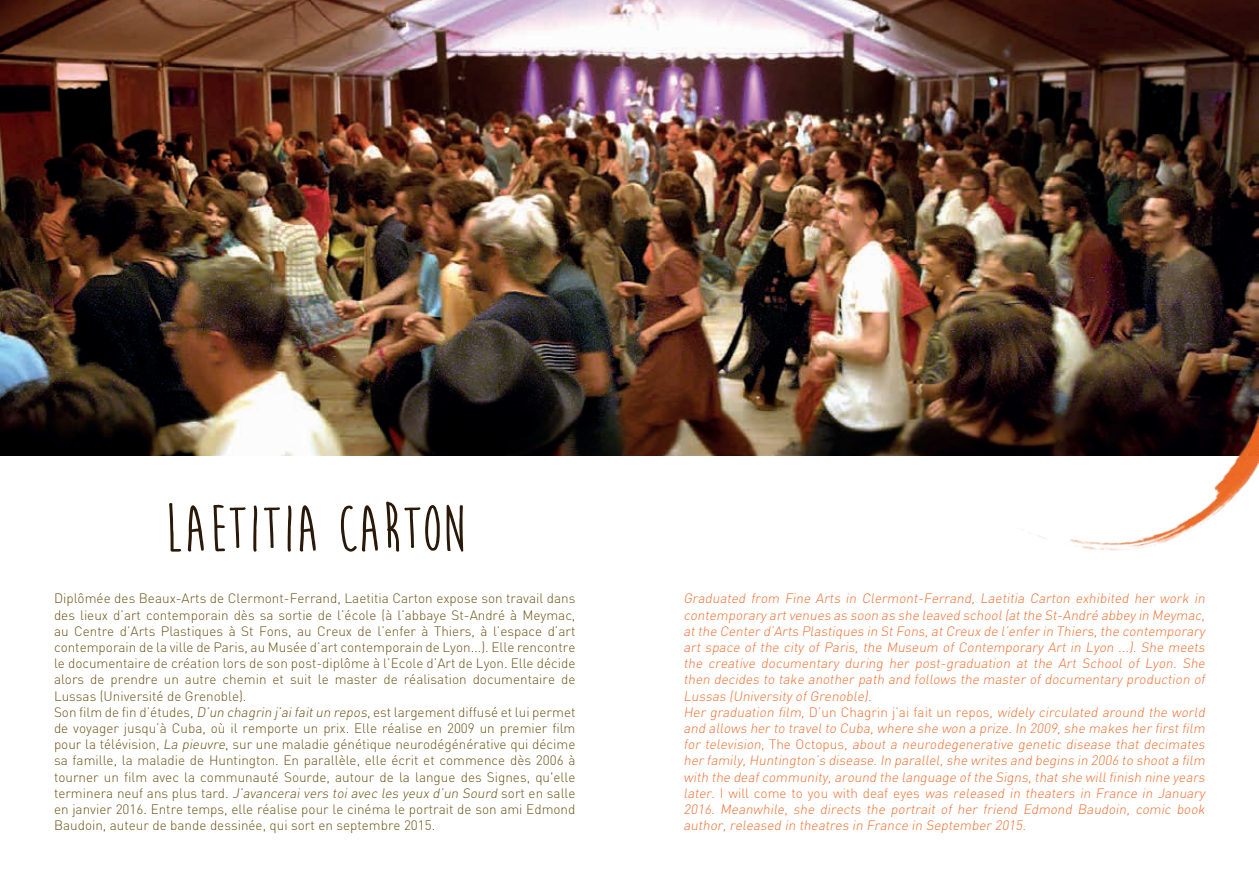
<style>
.page{position:relative;width:1259px;height:893px;background:#fff}
.page>*{position:absolute;margin:0;border:0;box-sizing:border-box;transform-origin:0 0}
.t1{font:700 67.5px "Moon Flower";color:#2a1808}
.t2{font:300 13.5px/16.2px "Din";color:#6d5316}
.t3{font:italic 300 13.5px/16.2px "Din";color:#f07031}
.s1{font-style:italic}
.s2{font-style:normal}
</style>
<div class="page">
<img style="left:0;top:0;width:1259px;height:455px">
<img style="left:919px;top:344px;width:340px;height:207px">
<h1 class="t1" style="left:165px;top:494px;width:302px">LAETITIA CARTON</h1>
<p class="t2" style="left:54px;top:590px;width:523px">Diplômée des Beaux-Arts de Clermont-Ferrand, Laetitia Carton expose son travail dans des lieux d’art contemporain dès sa sortie de l’école (à l’abbaye St-André à Meymac, au Centre d’Arts Plastiques à St Fons, au Creux de l’enfer à Thiers, à l’espace d’art contemporain de la ville de Paris, au Musée d’art contemporain de Lyon...). Elle rencontre le documentaire de création lors de son post-diplôme à l’Ecole d’Art de Lyon. Elle décide alors de prendre un autre chemin et suit le master de réalisation documentaire de Lussas (Université de Grenoble).<br>Son film de fin d’études, <span class="s1">D’un chagrin j’aifaitun repos</span>, est largement diffusé et lui permet de voyager jusqu’à Cuba, où il remporte un prix. Elle réalise en 2009 un premier film pour la télévision, <span class="s1">La pieuvre</span>, sur une maladie génétique neurodégénérative qui décime sa famille, la maladie de Huntington. En parallèle, elle écrit et commence dès 2006 à tourner un film avec la communauté Sourde, autour de la langue des Signes, qu'elle terminera neuf ans plus tard. <span class="s1">J’avancerai vers toi avec les yeux d’un Sourd</span> sort en salle en janvier 2016. Entre temps, elle réalise pour le cinéma le portrait de son ami Edmond Baudoin, auteur de bande dessinée, qui sort en septembre 2015.</p>
<p class="t3" style="left:683px;top:590px;width:525px">Graduated from Fine Arts in Clermont-Ferrand, Laetitia Carton exhibited her work in contemporary artvenues as soon as she leaved school(atthe St-André abbey in Meymac, atthe Center d’Arts Plastiques in StFons,atCreux de l’enfer in Thiers,the contemporary art space of the city of Paris, the Museum of Contemporary Art in Lyon ...). She meets the creative documentary during her post-graduation at the Art School of Lyon. She then decides to take another path and follows the master of documentary production of Lussas (University of Grenoble).<br>Her graduation film, <span class="s2">D ’ u n C h a g ri n j ’ a i fa i t u n re p o s</span> , widely circulated around the world and allows her to travelto Cuba,where she won a prize.In 2009,she makes her firstfilm for television, <span class="s2">T h e O c t o p u s</span> , about a neurodegenerative genetic disease that decimates her family,Huntington’s disease.In parallel,she writes and begins in 2006 to shoota film with the deafcommunity,around the language ofthe Signs,thatshe willfinish nine years later. <span class="s2">I wi l l c o m e t o yo u wi t h d e a f eye s</span> was released in theaters in France in January 2016. Meanwhile, she directs the portrait of her friend Edmond Baudoin, comic book author, released in theatres in France in September 2015.</p>
</div>
